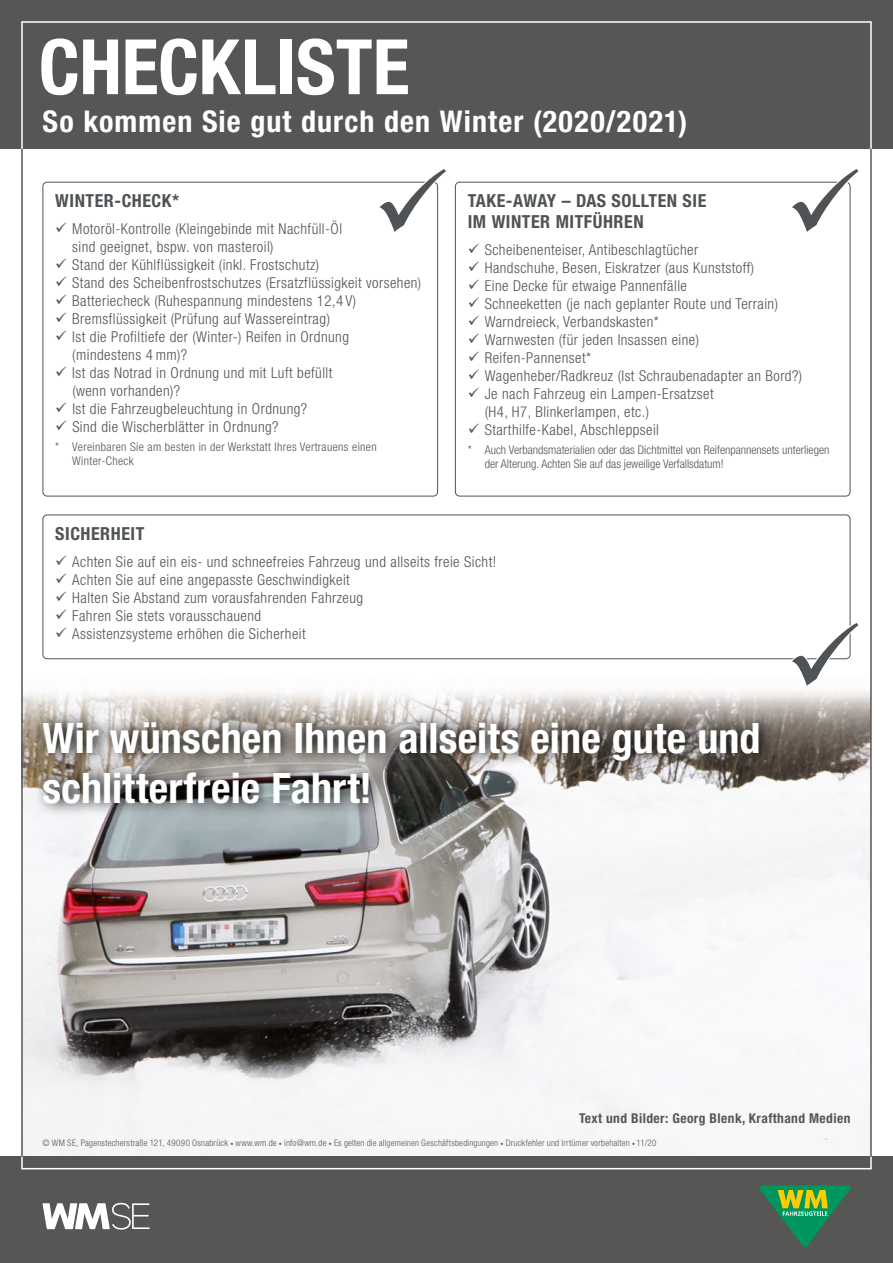
<style>
.page{position:relative;width:893px;height:1263px;background:#fff}
.page>*{position:absolute;margin:0;border:0;box-sizing:border-box;transform-origin:0 0}
.t1{font:700 condensed 76.5px "Helvetica Neue LT Pro";color:#fff}
.t2{font:700 condensed 42px/50.4px "Helvetica Neue LT Pro";letter-spacing:.005em;color:#fff}
.t3{font:700 condensed 30px "Helvetica Neue LT Pro";letter-spacing:.04em;color:#fff}
.t4{font:700 condensed 18px/21px "Helvetica Neue LT Pro";letter-spacing:.03em;color:#4f5355}
.t5{font:300 condensed 15px/18px "Helvetica Neue LT Pro";letter-spacing:.03em;color:#4f5355}
.t6{font:700 condensed 13.5px "Helvetica Neue LT Pro";letter-spacing:.03em;color:#565655}
.t7{font:300 condensed 12px/14.4px "Helvetica Neue LT Pro";color:#4f5355}
.t8{font:300 condensed 12px/14.4px "Helvetica Neue LT Pro";letter-spacing:.03em;color:#4f5355}
.t9{font:300 condensed 9px "Helvetica Neue LT Pro";letter-spacing:.02em;color:#565655}
.s1{font-size:6px}
</style>
<div class="page">
<img style="left:24px;top:638px;width:845px;height:517px">
<div style="left:0;top:1157px;width:893px;height:106px;background:#565655"></div>
<div style="left:0;top:0;width:893px;height:149px;background:#565655"></div>
<svg style="left:21px;top:21px;width:851px;height:129px"></svg>
<svg style="left:21px;top:1155px;width:851px;height:15px"></svg>
<svg style="left:42px;top:1203px;width:108px;height:26px"></svg>
<svg style="left:759px;top:1185px;width:91px;height:62px"></svg>
<div style="left:43px;top:182px;width:395px;height:314px;border:1px solid #4f5355;border-radius:4px"></div>
<div style="left:455px;top:182px;width:395px;height:314px;border:1px solid #4f5355;border-radius:4px"></div>
<svg style="left:34px;top:709px;width:743px;height:108px;background:#8e8b87"></svg>
<div style="left:43px;top:514px;width:807px;height:145px;border:1px solid #4f5355;border-radius:4px"></div>
<svg style="left:23px;top:124px;width:3px;height:5px"></svg>
<svg style="left:68px;top:639px;width:15px;height:1px"></svg>
<svg style="left:792px;top:181px;width:59px;height:51px"></svg>
<svg style="left:792px;top:622px;width:66px;height:64px"></svg>
<svg style="left:379px;top:181px;width:60px;height:51px"></svg>
<h1 class="t1" style="left:39px;top:21px;width:372px">CHECKLISTE</h1>
<h3 class="t3" style="left:43px;top:103px;width:646px">So kommen Sie gut durch den Winter (2020/2021)</h3>
<p class="t4" style="left:55px;top:191px;width:125px">WINTER-CHECK*</p>
<p class="t5" style="left:72px;top:219px;width:271px;text-indent:-17px">✓ Motoröl-Kontrolle (Kleingebinde mit Nachfüll-Öl sind geeignet, bspw. von masteroil)</p>
<p class="t5" style="left:55px;top:255px;width:265px">✓ Stand der Kühlflüssigkeit (inkl. Frostschutz)</p>
<p class="t5" style="left:55px;top:273px;width:367px">✓ Stand des Scheibenfrostschutzes (Ersatzflüssigkeit vorsehen)</p>
<p class="t5" style="left:55px;top:291px;width:302px">✓ Batteriecheck (Ruhespannung mindestens 12,4 V)</p>
<p class="t5" style="left:55px;top:309px;width:276px">✓ Bremsflüssigkeit (Prüfung auf Wassereintrag)</p>
<p class="t5" style="left:72px;top:327px;width:278px;text-indent:-17px">✓ Ist die Profiltiefe der (Winter-) Reifen in Ordnung (mindestens 4 mm)?</p>
<p class="t5" style="left:72px;top:363px;width:262px;text-indent:-17px">✓ Ist das Notrad in Ordnung und mit Luft befüllt (wenn vorhanden)?</p>
<p class="t5" style="left:55px;top:399px;width:253px">✓ Ist die Fahrzeugbeleuchtung in Ordnung?</p>
<p class="t5" style="left:55px;top:417px;width:225px">✓ Sind die Wischerblätter in Ordnung?</p>
<p class="t8" style="left:72px;top:439px;width:306px;text-indent:-17px">* Vereinbaren Sie am besten in der Werkstatt Ihres Vertrauens einen<br>Winter-Check</p>
<p class="t4" style="left:468px;top:191px;width:240px">TAKE-AWAY – DAS SOLLTEN SIE<br>IM WINTER MITFÜHREN</p>
<p class="t5" style="left:468px;top:240px;width:232px">✓ Scheibenenteiser, Antibeschlagtücher</p>
<p class="t5" style="left:468px;top:258px;width:288px">✓ Handschuhe, Besen, Eiskratzer (aus Kunststoff)</p>
<p class="t5" style="left:468px;top:276px;width:221px">✓ Eine Decke für etwaige Pannenfälle</p>
<p class="t5" style="left:468px;top:294px;width:312px">✓ Schneeketten (je nach geplanter Route und Terrain)</p>
<p class="t5" style="left:468px;top:312px;width:193px">✓ Warndreieck, Verbandskasten*</p>
<p class="t5" style="left:468px;top:330px;width:233px">✓ Warnwesten (für jeden Insassen eine)</p>
<p class="t5" style="left:468px;top:348px;width:125px">✓ Reifen-Pannenset*</p>
<p class="t5" style="left:468px;top:366px;width:336px">✓ Wagenheber/Radkreuz (Ist Schraubenadapter an Bord?)</p>
<p class="t5" style="left:485px;top:384px;width:230px;text-indent:-17px">✓ Je nach Fahrzeug ein Lampen-Ersatzset (H4, H7, Blinkerlampen, etc.)</p>
<p class="t5" style="left:468px;top:420px;width:193px">✓ Starthilfe-Kabel, Abschleppseil</p>
<p class="t7" style="left:485px;top:442px;width:346px;text-indent:-17px">* Auch Verbandsmaterialien oder das Dichtmittel von Reifenpannensets unterliegen der Alterung. Achten Sie auf das jeweilige Verfallsdatum!</p>
<p class="t4" style="left:55px;top:523px;width:91px">SICHERHEIT</p>
<p class="t5" style="left:55px;top:552px;width:443px">✓ Achten Sie auf ein eis- und schneefreies Fahrzeug und allseits freie Sicht!</p>
<p class="t5" style="left:55px;top:570px;width:296px">✓ Achten Sie auf eine angepasste Geschwindigkeit</p>
<p class="t5" style="left:55px;top:588px;width:309px">✓ Halten Sie Abstand zum vorausfahrenden Fahrzeug</p>
<p class="t5" style="left:55px;top:606px;width:207px">✓ Fahren Sie stets vorausschauend</p>
<p class="t5" style="left:55px;top:624px;width:252px">✓ Assistenzsysteme erhöhen die Sicherheit</p>
<h2 class="t2" style="left:43px;top:713px;width:720px">Wir wünschen Ihnen allseits eine gute und schlitterfreie Fahrt!</h2>
<p class="t6" style="left:579px;top:1110px;width:273px">Text und Bilder: Georg Blenk, Krafthand Medien</p>
<p class="t9" style="left:43px;top:1138px;width:616px">© WM SE, Pagenstecherstraße 121, 49090 Osnabrück <span class="s1">•</span> www.wm.de <span class="s1">•</span> info@wm.de <span class="s1">•</span> Es gelten die allgemeinen Geschäftsbedingungen <span class="s1">•</span> Druckfehler und Irrtümer vorbehalten <span class="s1">•</span> 11/20</p>
</div>
